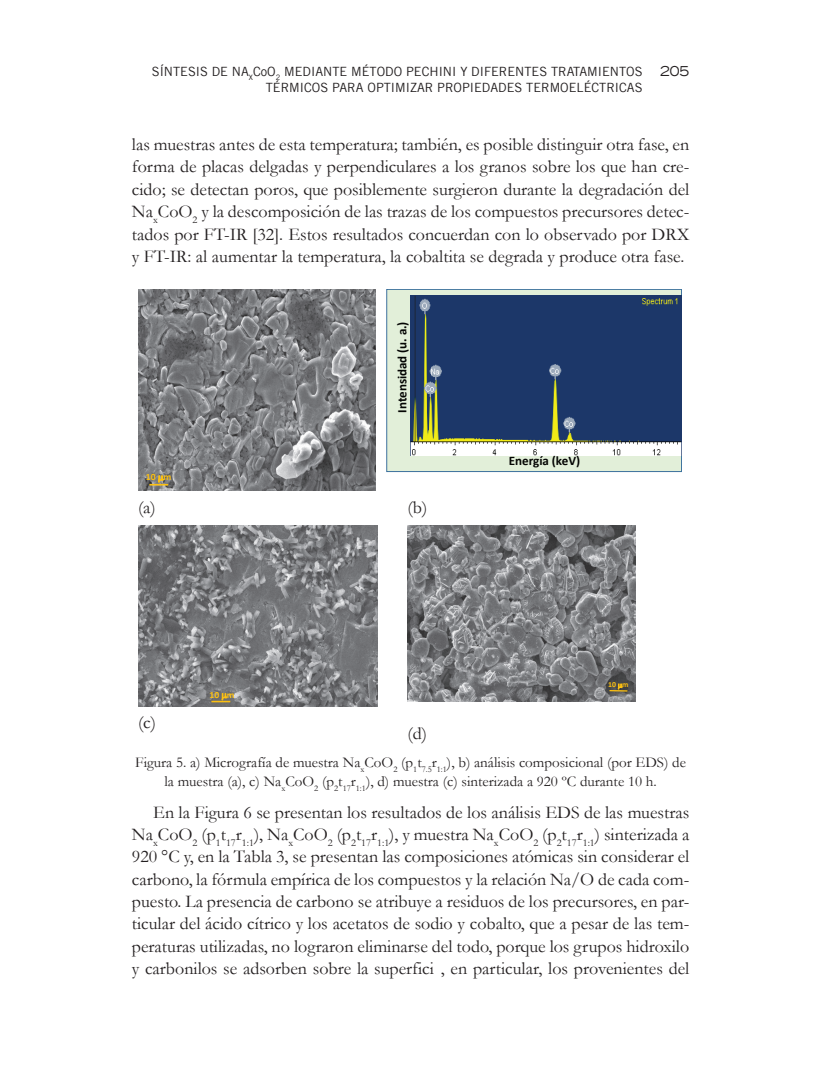
<style>
.page{position:relative;width:817px;height:1072px;background:#fff}
.page>*{position:absolute;margin:0;border:0;box-sizing:border-box;transform-origin:0 0}
.t1{font:18px/22.4px "Garamond";color:#231f20;text-align:justify}
.t2{font:15px/19px "Garamond";color:#231f20;text-align:center}
.t3{font:expanded 13.5px "Trade Gothic LT";color:#231f20}
.t4{font:700 13.05px "Calibri";color:#040503}
.t5{font:12.75px/16.5px "Trade Gothic LT";color:#231f20;text-align:right}
.t6{font:700 9.75px "Calibri";color:#fcc011}
.t7{font:700 9.45px "Calibri";color:#fcc011}
.t8{font:700 7.8px "Calibri";color:#fcc011}
</style>
<div class="page">
<img style="left:138px;top:289px;width:237px;height:201px">
<div style="left:386px;top:289px;width:295px;height:182px;background:#e2efd9"></div>
<div style="left:386px;top:289px;width:295px;height:183px;border:1px solid #3c719d"></div>
<img style="left:410px;top:296px;width:271px;height:160px">
<img style="left:138px;top:525px;width:240px;height:181px">
<img style="left:407px;top:525px;width:228px;height:177px">
<svg style="left:149px;top:476px;width:19px;height:9px"></svg>
<svg style="left:211px;top:693px;width:19px;height:9px"></svg>
<svg style="left:609px;top:684px;width:18px;height:7px"></svg>
<p class="t5" style="left:152px;top:63px;width:492px">SÍNTESIS DE NA<sub>X</sub>CoO<sub>2</sub> MEDIANTE MÉTODO PECHINI Y DIFERENTES TRATAMIENTOS<br>TÉRMICOS PARA OPTIMIZAR PROPIEDADES TERMOELÉCTRICAS</p>
<p class="t3" style="left:660px;top:62px;width:31px">205</p>
<p class="t1" style="left:132px;top:133px;width:559px">las muestras antes de esta temperatura; también, es posible distinguir otra fase, en forma de placas delgadas y perpendiculares a los granos sobre los que han cre&shy;cido; se detectan poros, que posiblemente surgieron durante la degradación del Na<sub>x</sub>CoO<sub>2</sub> y la descomposición de las trazas de los compuestos precursores detec&shy;tados por FT-IR [32]. Estos resultados concuerdan con lo observado por DRX y FT-IR: al aumentar la temperatura, la cobaltita se degrada y produce otra fase.</p>
<p class="t6" style="left:146px;top:470px;width:27px">10 m</p>
<p class="t1" style="left:138px;top:495px;width:19px">(a)</p>
<p class="t7" style="left:209px;top:688px;width:27px">10 m</p>
<p class="t4" style="left:393px;top:412px;width:93px;rotate:-90deg">Intensidad (u. a.)</p>
<p class="t1" style="left:407px;top:496px;width:21px">(b)</p>
<p class="t4" style="left:508px;top:451px;width:73px">Energía (keV)</p>
<p class="t8" style="left:608px;top:679px;width:22px">10 m</p>
<p class="t1" style="left:138px;top:711px;width:20px">(c)</p>
<p class="t1" style="left:407px;top:722px;width:21px">(d)</p>
<p class="t2" style="left:135px;top:752px;width:552px">Figura 5. a) Micrografía de muestra Na<sub>x</sub>CoO<sub>2</sub> (p<sub>1</sub>t<sub>7.5</sub>r<sub>1:1</sub>), b) análisis composicional (por EDS) de la muestra (a), c) Na<sub>x</sub>CoO<sub>2</sub> (p<sub>2</sub>t<sub>17</sub>r<sub>1:1</sub>), d) muestra (c) sinterizada a 920 ºC durante 10 h.</p>
<p class="t1" style="left:132px;top:800px;width:559px;text-indent:21px">En la Figura 6 se presentan los resultados de los análisis EDS de las muestras Na<sub>x</sub>CoO<sub>2</sub> (p<sub>1</sub>t<sub>17</sub>r<sub>1:1</sub>), Na<sub>x</sub>CoO<sub>2</sub> (p<sub>2</sub>t<sub>17</sub>r<sub>1:1</sub>), y muestra Na<sub>x</sub>CoO<sub>2</sub> (p<sub>2</sub>t<sub>17</sub>r<sub>1:1</sub>) sinterizada a 920 °C y, en la Tabla 3, se presentan las composiciones atómicas sin considerar el carbono, la fórmula empírica de los compuestos y la relación Na/O de cada com&shy;puesto. La presencia de carbono se atribuye a residuos de los precursores, en par&shy;ticular del ácido cítrico y los acetatos de sodio y cobalto, que a pesar de las tem&shy;peraturas utilizadas, no lograron eliminarse del todo, porque los grupos hidroxilo y carbonilos se adsorben sobre la superfici , en particular, los provenientes del</p>
</div>
